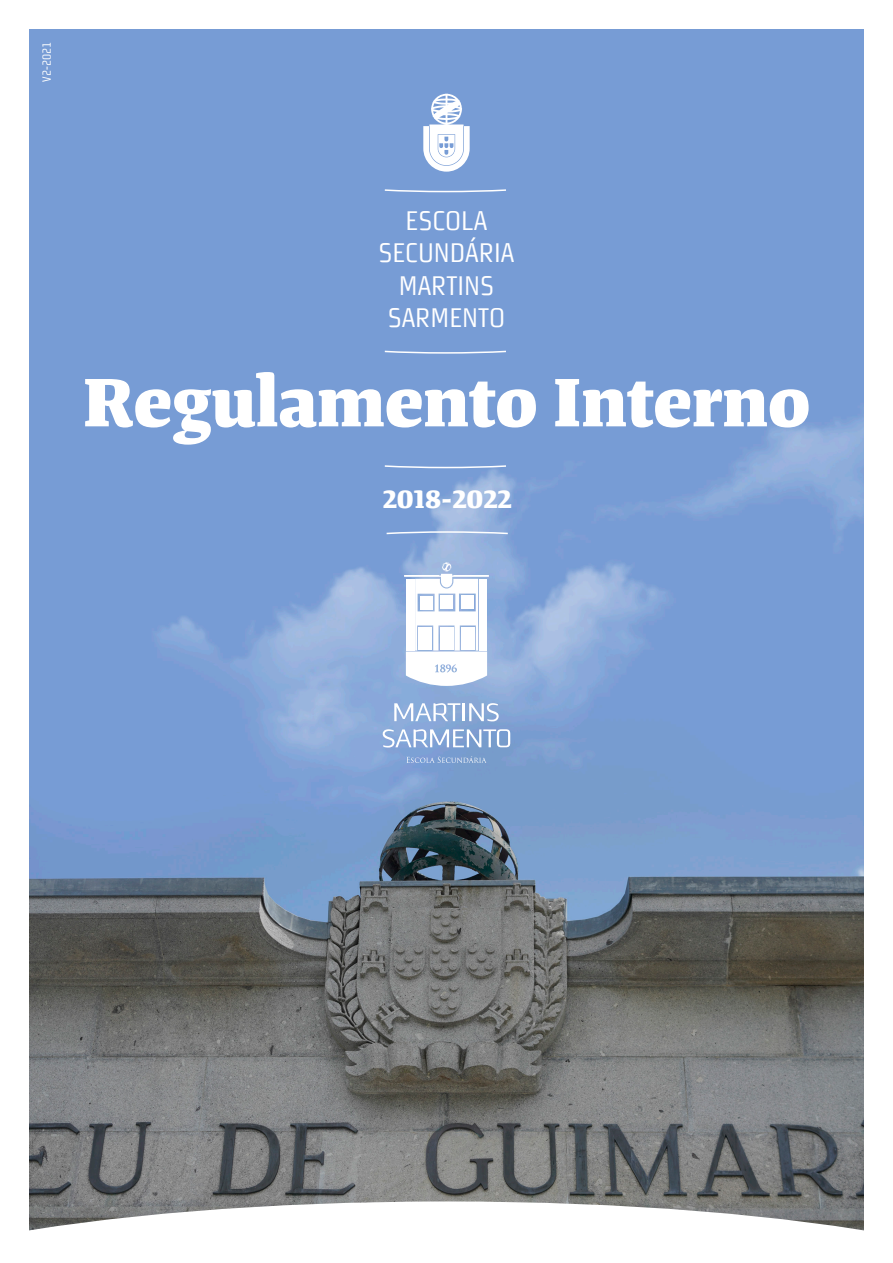
<style>
.page{position:relative;width:893px;height:1263px;background:#fff}
.page>*{position:absolute;margin:0;border:0;box-sizing:border-box;transform-origin:0 0}
.t1{font:500 73.5px "Tanger Serif";color:#fff}
.t2{font:27px "Morgan Sans Cond Regular Lining";color:#fff}
.t3{font:500 27px "Tanger Serif";color:#fff}
.t4{font:12px "Morgan Sans Cond Regular Lining";color:#fff}
</style>
<div class="page">
<img style="left:30px;top:30px;width:833px;height:1171px">
<svg style="left:29px;top:1201px;width:835px;height:30px"></svg>
<svg style="left:423px;top:94px;width:47px;height:78px"></svg>
<svg style="left:383px;top:464px;width:125px;height:5px"></svg>
<svg style="left:385px;top:530px;width:124px;height:5px"></svg>
<svg style="left:383px;top:350px;width:125px;height:4px"></svg>
<svg style="left:383px;top:188px;width:125px;height:5px"></svg>
<svg style="left:394px;top:703px;width:66px;height:18px"></svg>
<hr style="left:462px;top:703px;width:3px;height:18px;background:#fff">
<svg style="left:469px;top:703px;width:30px;height:18px"></svg>
<svg style="left:383px;top:729px;width:127px;height:18px"></svg>
<svg style="left:406px;top:756px;width:81px;height:7px"></svg>
<svg style="left:404px;top:562px;width:85px;height:124px"></svg>
<p class="t4" style="left:40px;top:82px;width:41px;rotate:-90deg">V2-2021</p>
<p class="t2" style="left:406px;top:205px;width:83px">ESCOLA</p>
<p class="t2" style="left:378px;top:237px;width:138px">SECUNDÁRIA</p>
<p class="t2" style="left:399px;top:270px;width:97px">MARTINS</p>
<p class="t2" style="left:388px;top:302px;width:119px">SARMENTO</p>
<p class="t1" style="left:83px;top:353px;width:729px">Regulamento Interno</p>
<p class="t3" style="left:383px;top:481px;width:131px">2018-2022</p>
</div>
